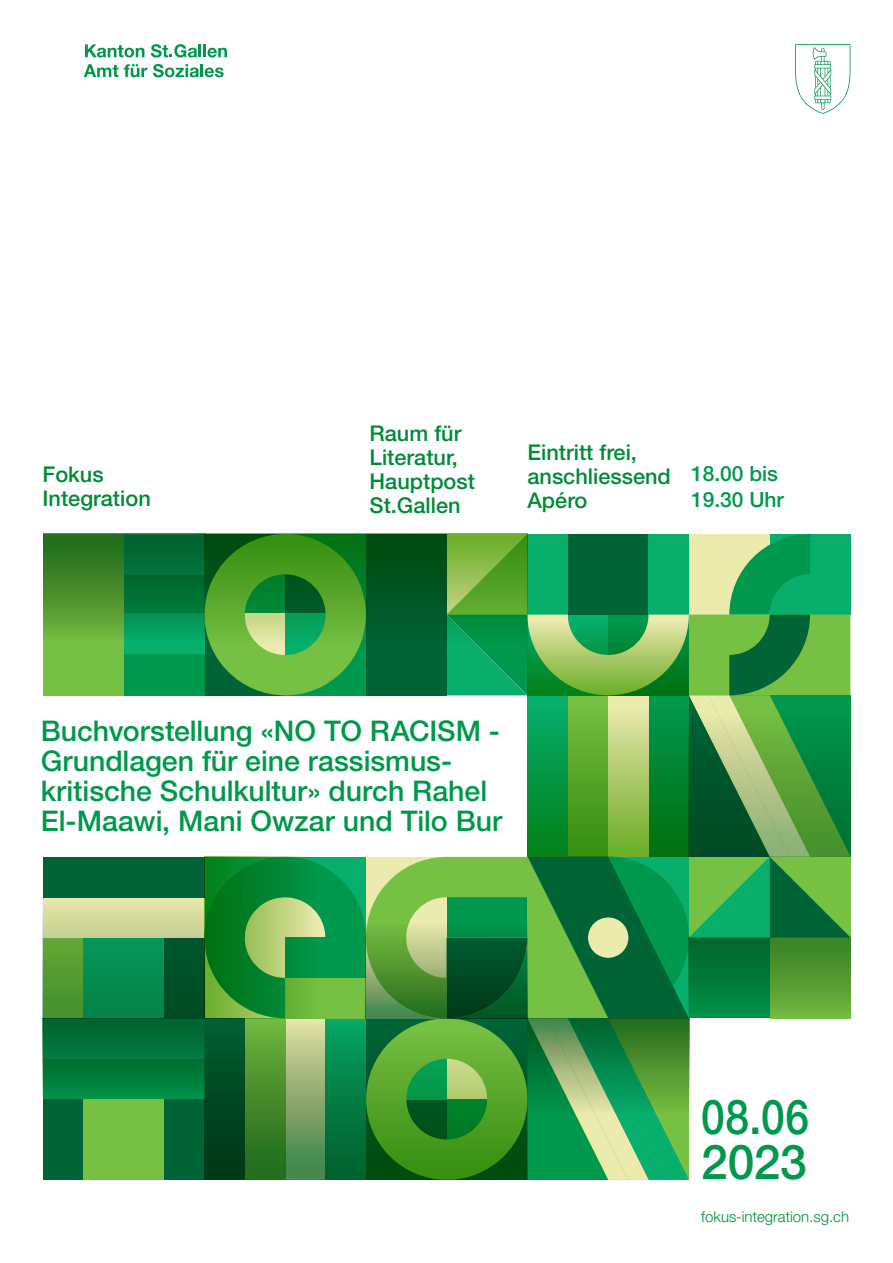
<style>
.page{position:relative;width:893px;height:1263px;background:#fff}
.page>*{position:absolute;margin:0;border:0;box-sizing:border-box;transform-origin:0 0}
.t1{font:500 48px "Helvetica Neue LT Std";letter-spacing:-.005em;color:#00984c;scale:.89 1}
.t2{font:500 48px "Helvetica Neue LT Std";letter-spacing:-.005em;color:#00984c}
.t3{font:500 28.5px/30px "Helvetica Neue LT Std";color:#00984c}
.t4{font:500 21.75px/24px "Helvetica Neue LT Std";color:#008b39}
.t5{font:500 21px "Helvetica Neue LT Std";color:#00984c}
.t6{font:300 15px "Helvetica Neue LT Std";color:#008b39}
</style>
<div class="page">
<div style="left:43px;top:534px;width:161px;height:161px;background:#00984c"></div>
<div style="left:43px;top:613px;width:161px;height:40px;background:#07ae6c"></div>
<div style="left:43px;top:534px;width:81px;height:161px;background:#76c043"></div>
<div style="left:43px;top:857px;width:161px;height:40px;background:#006437"></div>
<div style="left:43px;top:1018px;width:77px;height:162px;background:#006437"></div>
<div style="left:124px;top:1018px;width:81px;height:162px;background:#006437"></div>
<div style="left:83px;top:1018px;width:81px;height:162px;background:#76c043"></div>
<svg style="left:204px;top:534px;width:646px;height:646px"></svg>
<svg style="left:527px;top:695px;width:162px;height:162px"></svg>
<svg style="left:366px;top:857px;width:161px;height:161px"></svg>
<svg style="left:204px;top:857px;width:122px;height:161px"></svg>
<svg style="left:366px;top:1018px;width:161px;height:162px"></svg>
<svg style="left:204px;top:534px;width:323px;height:119px"></svg>
<svg style="left:205px;top:1018px;width:161px;height:162px"></svg>
<svg style="left:528px;top:1018px;width:161px;height:162px"></svg>
<svg style="left:689px;top:715px;width:161px;height:142px"></svg>
<svg style="left:527px;top:615px;width:162px;height:80px"></svg>
<svg style="left:43px;top:897px;width:161px;height:121px"></svg>
<svg style="left:689px;top:937px;width:161px;height:81px"></svg>
<div style="left:43px;top:1018px;width:161px;height:81px;background:linear-gradient(to bottom,#036232,#008a42)"></div>
<svg style="left:43px;top:534px;width:162px;height:105px"></svg>
<svg style="left:795px;top:44px;width:55px;height:70px"></svg>
<svg style="left:85px;top:44px;width:59px;height:14px"></svg>
<svg style="left:151px;top:44px;width:76px;height:14px"></svg>
<svg style="left:84px;top:64px;width:34px;height:13px"></svg>
<svg style="left:124px;top:64px;width:23px;height:13px"></svg>
<svg style="left:153px;top:64px;width:71px;height:13px"></svg>
<p class="t4" style="left:43px;top:462px;width:110px">Fokus<br>Integration</p>
<p class="t4" style="left:370px;top:421px;width:93px">Raum für<br>Literatur,</p>
<p class="t4" style="left:370px;top:469px;width:107px">Hauptpost<br>St.Gallen</p>
<p class="t4" style="left:527px;top:440px;width:145px">Eintritt frei, anschliessend<br>Apéro</p>
<p class="t5" style="left:691px;top:461px;width:89px">18.00 bis</p>
<p class="t5" style="left:691px;top:487px;width:94px">19.30 Uhr</p>
<p class="t3" style="left:41px;top:716px;width:463px">Buchvorstellung «NO TO RACISM - Grundlagen für eine rassismus&shy;kritische Schulkultur» durch Rahel El-Maawi, Mani Owzar und Tilo Bur</p>
<p class="t1" style="left:701px;top:1088px;width:123px">08.06</p>
<p class="t2" style="left:701px;top:1133px;width:107px">2023</p>
<p class="t6" style="left:701px;top:1208px;width:149px">fokus-integration.sg.ch</p>
</div>
